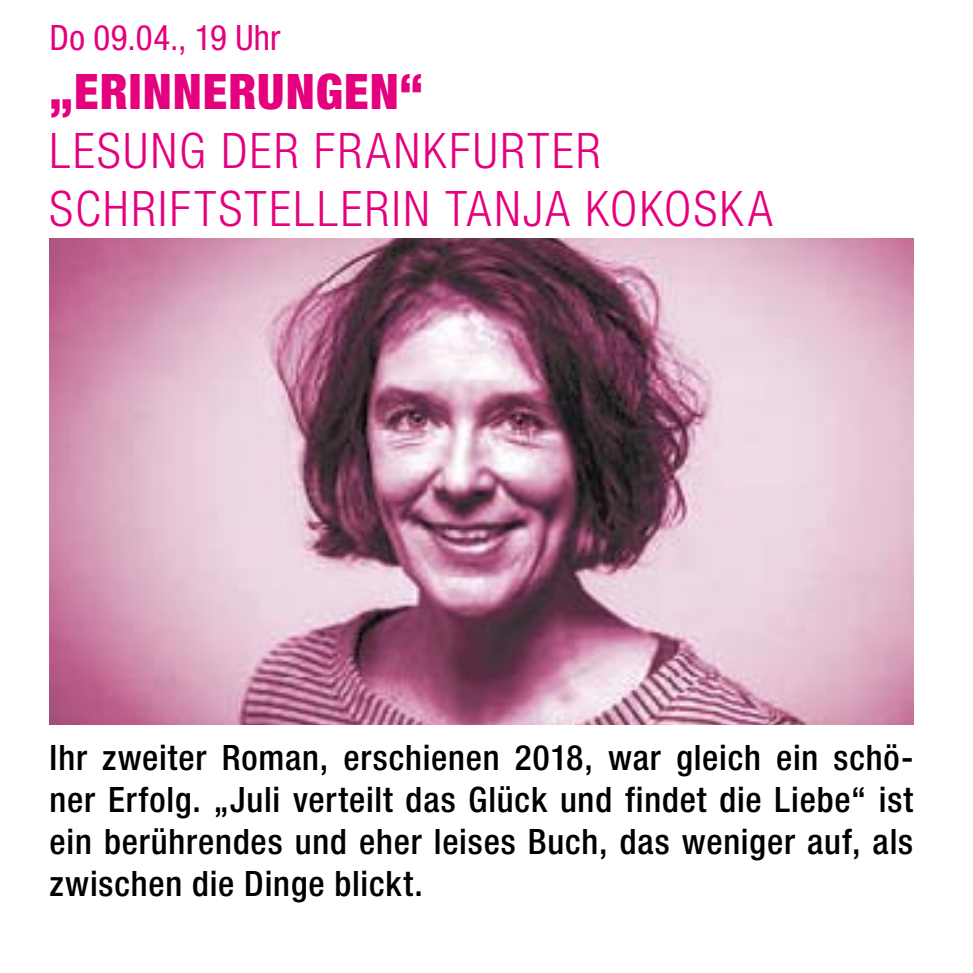
<style>
.page{position:relative;width:973px;height:973px;background:#fff}
.page>*{position:absolute;margin:0;border:0;box-sizing:border-box;transform-origin:0 0}
.t1{font:300 condensed 49px/58.8px "Helvetica Neue LT Std";letter-spacing:.05em;color:#e5007d}
.t2{font:900 condensed 49px "Helvetica Neue LT Std";letter-spacing:.02em;color:#e5007d}
.t3{font:500 condensed 35px/42px "Helvetica Neue LT Std";letter-spacing:.025em;color:#000;text-align:justify}
.t4{font:condensed 35px "Helvetica Neue LT Std";letter-spacing:.01em;color:#e5007d}
</style>
<div class="page">
<img style="left:50px;top:238px;width:863px;height:486px">
<p class="t4" style="left:50px;top:17px;width:232px">Do 09.04., 19 Uhr</p>
<h1 class="t2" style="left:50px;top:61px;width:375px">„ERINNERUNGEN“</h1>
<h1 class="t1" style="left:50px;top:120px;width:724px">LESUNG DER FRANKFURTER<br>SCHRIFTSTELLERIN TANJA KOKOSKA</h1>
<p class="t3" style="left:50px;top:735px;width:865px">Ihr zweiter Roman, erschienen 2018, war gleich ein schö&shy;ner Erfolg. „Juli verteilt das Glück und findet die Liebe“ ist ein berührendes und eher leises Buch, das weniger auf, als zwischen die Dinge blickt.</p>
</div>
